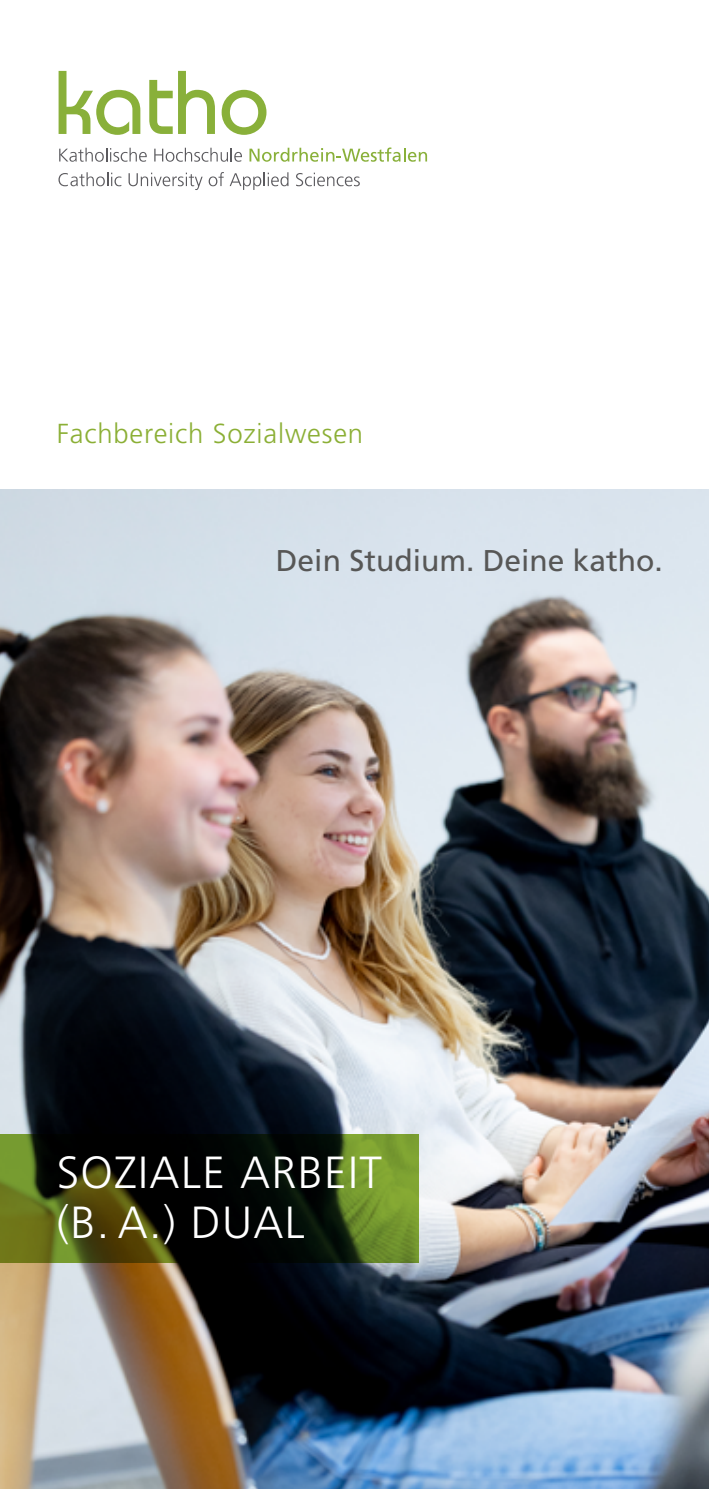
<style>
.page{position:relative;width:709px;height:1489px;background:#fff}
.page>*{position:absolute;margin:0;border:0;box-sizing:border-box;transform-origin:0 0}
.t1{font:300 45px/50px "Frutiger LT Pro";letter-spacing:.03em;color:#fff}
.t2{font:30px "Frutiger LT Pro";color:#575756}
.t3{font:300 27.5px "Frutiger LT Pro";letter-spacing:.03em;color:#8baf35}
</style>
<div class="page">
<img style="left:0;top:489px;width:709px;height:999px">
<svg style="left:59px;top:148px;width:88px;height:14px"></svg>
<svg style="left:154px;top:148px;width:88px;height:14px"></svg>
<svg style="left:249px;top:147px;width:178px;height:15px"></svg>
<svg style="left:58px;top:172px;width:63px;height:14px"></svg>
<svg style="left:128px;top:173px;width:75px;height:17px"></svg>
<svg style="left:209px;top:172px;width:15px;height:14px"></svg>
<svg style="left:230px;top:172px;width:58px;height:18px"></svg>
<svg style="left:296px;top:173px;width:64px;height:13px"></svg>
<svg style="left:59px;top:71px;width:81px;height:64px"></svg>
<svg style="left:149px;top:71px;width:66px;height:63px"></svg>
<svg style="left:222px;top:90px;width:44px;height:45px"></svg>
<svg style="left:0;top:1134px;width:418px;height:128px;background:#2e3810"></svg>
<p class="t3" style="left:57px;top:418px;width:308px">Fachbereich Sozialwesen</p>
<p class="t2" style="left:276px;top:542px;width:388px">Dein Studium. Deine katho.</p>
<h1 class="t1" style="left:57px;top:1147px;width:327px">SOZIALE ARBEIT (B. A.) DUAL</h1>
</div>
